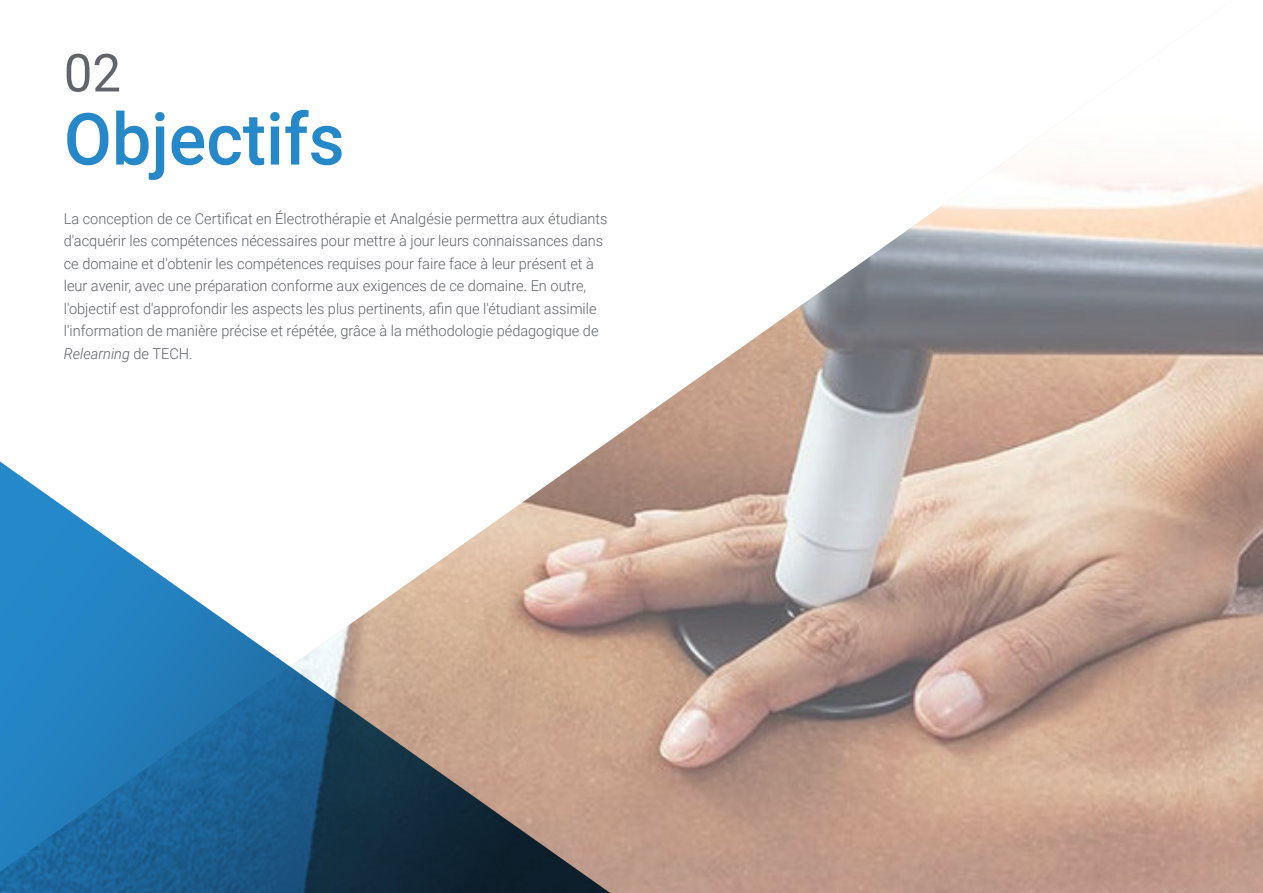
<style>
.page{position:relative;width:1263px;height:893px;background:#fff}
.page>*{position:absolute;margin:0;border:0;box-sizing:border-box;transform-origin:0 0}
.t1{font:500 72px "Roboto";color:#2488c9}
.t2{font:52.5px "Roboto";color:#61646a}
.t3{font:300 15px/22.5px "Roboto";color:#61646a}
.s1{font-style:italic}
</style>
<div class="page">
<img style="left:602px;top:149px;width:661px;height:744px">
<svg style="left:0;top:446px;width:640px;height:447px"></svg>
<h2 class="t2" style="left:64px;top:36px;width:59px">02</h2>
<h1 class="t1" style="left:64px;top:89px;width:282px">Objectifs</h1>
<p class="t3" style="left:64px;top:207px;width:545px">La conception de ce Certificat en Électrothérapie et Analgésie permettra aux étudiants d'acquérir les compétences nécessaires pour mettre à jour leurs connaissances dans ce domaine et d'obtenir les compétences requises pour faire face à leur présent et à leur avenir, avec une préparation conforme aux exigences de ce domaine. En outre, l'objectif est d'approfondir les aspects les plus pertinents, afin que l'étudiant assimile l'information de manière précise et répétée, grâce à la méthodologie pédagogique de <span class="s1">Relearning</span> de TECH.</p>
</div>
